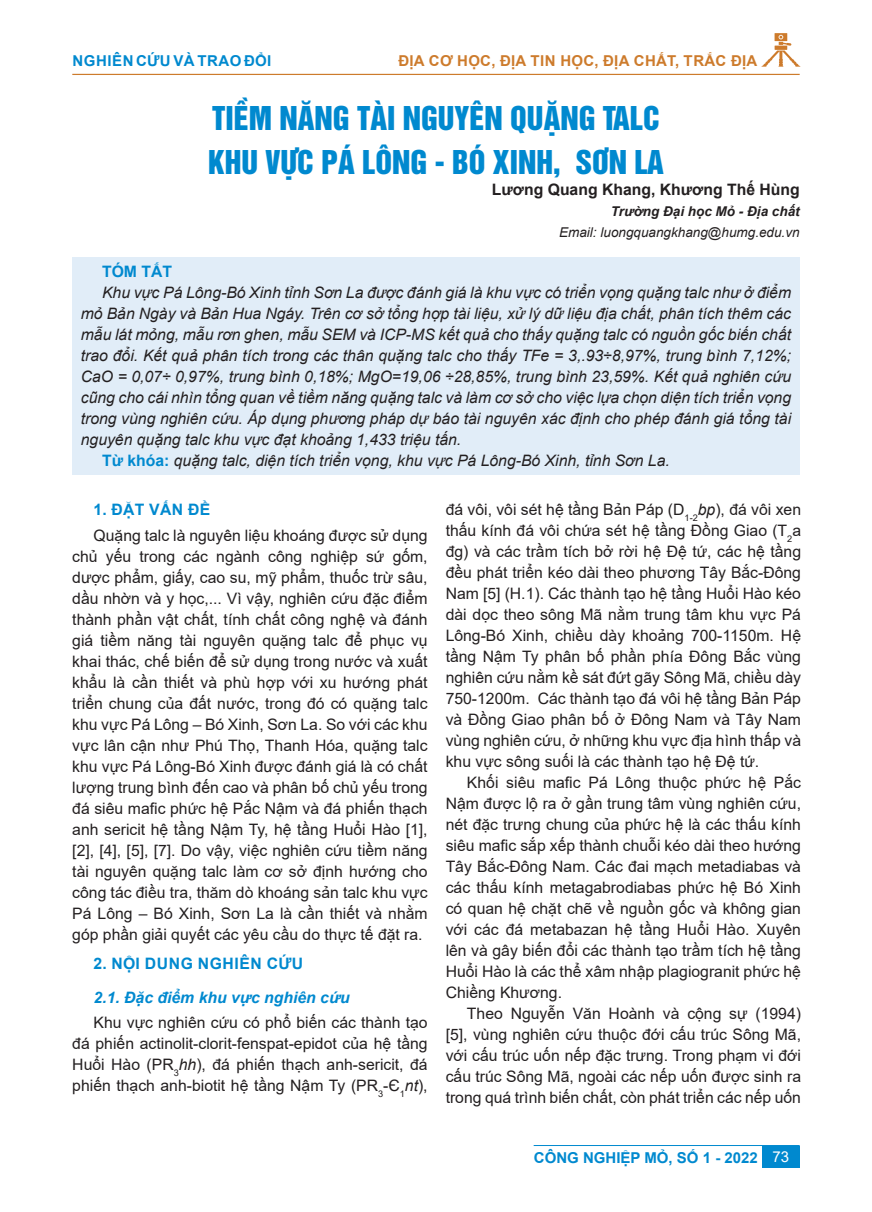
<style>
.page{position:relative;width:872px;height:1212px;background:#fff}
.page>*{position:absolute;margin:0;border:0;box-sizing:border-box;transform-origin:0 0}
.t1{font:30px/43.5px "UTM Helvet Ins";color:#0089cf}
.t2{font:15.75px/21px "Arial";color:#231f20;text-align:justify}
.t3{font:italic 15.75px "Arial";color:#231f20}
.t4{font:700 15.75px "Arial";letter-spacing:.02em;color:#0089cf}
.t5{font:700 15.75px "Arial";color:#231f20}
.t6{font:italic 700 15.75px "Arial";color:#0089cf}
.t7{font:700 15px "Arial";letter-spacing:.02em;color:#cd7b2c}
.t8{font:700 15px "Arial";letter-spacing:.01em;color:#0089cf}
.t9{font:700 15px "Arial";letter-spacing:.035em;color:#0089cf}
.t10{font:italic 13.5px "Arial";color:#231f20}
.t11{font:italic 700 13.5px "Arial";color:#231f20}
.s1{font-weight:700;font-style:normal;color:#0089cf}
.s2{font-style:italic}
.s3{font-weight:400;color:#fff}
</style>
<div class="page">
<svg style="left:761px;top:33px;width:39px;height:34px"></svg>
<hr style="left:72px;top:74px;width:727px;height:1px;background:#cd7b2c">
<div style="left:762px;top:1146px;width:37px;height:21px;background:#0089cf"></div>
<hr style="left:533px;top:1145px;width:266px;height:1px;background:#0089cf">
<div style="left:72px;top:257px;width:727px;height:218px;background:#e1edf8"></div>
<p class="t9" style="left:73px;top:50px;width:200px">NGHIÊN CỨU VÀ TRAO ĐỔI</p>
<p class="t7" style="left:398px;top:50px;width:360px">ĐỊA CƠ HỌC, ĐỊA TIN HỌC, ĐỊA CHẤT, TRẮC ĐỊA</p>
<h1 class="t1" style="left:208px;top:94px;width:457px">TIỀM NĂNG TÀI NGUYÊN QUẶNG TALC<br>KHU VỰC PÁ LÔNG - BÓ XINH, SƠN LA</h1>
<p class="t5" style="left:492px;top:178px;width:309px">Lương Quang Khang, Khương Thế Hùng</p>
<p class="t11" style="left:611px;top:202px;width:190px">Trường Đại học Mỏ - Địa chất</p>
<p class="t10" style="left:559px;top:223px;width:242px">Email: luongquangkhang@humg.edu.vn</p>
<p class="t4" style="left:102px;top:261px;width:71px">TÓM TẮT</p>
<p class="t3" style="left:102px;top:282px;width:690px">Khu vực Pá Lông-Bó Xinh tỉnh Sơn La được đánh giá là khu vực có triển vọng quặng talc như ở điểm</p>
<p class="t3" style="left:81px;top:303px;width:712px">mỏ Bản Ngày và Bản Hua Ngáy. Trên cơ sở tổng hợp tài liệu, xử lý dữ liệu địa chất, phân tích thêm các</p>
<p class="t3" style="left:81px;top:324px;width:712px">mẫu lát mỏng, mẫu rơn ghen, mẫu SEM và ICP-MS kết quả cho thấy quặng talc có nguồn gốc biến chất</p>
<p class="t3" style="left:81px;top:345px;width:712px">trao đổi. Kết quả phân tích trong các thân quặng talc cho thấy TFe = 3,.93÷8,97%, trung bình 7,12%;</p>
<p class="t3" style="left:81px;top:366px;width:712px">CaO = 0,07÷ 0,97%, trung bình 0,18%; MgO=19,06 ÷28,85%, trung bình 23,59%. Kết quả nghiên cứu</p>
<p class="t3" style="left:81px;top:387px;width:712px">cũng cho cái nhìn tổng quan về tiềm năng quặng talc và làm cơ sở cho việc lựa chọn diện tích triển vọng</p>
<p class="t3" style="left:81px;top:408px;width:712px">trong vùng nghiên cứu. Áp dụng phương pháp dự báo tài nguyên xác định cho phép đánh giá tổng tài</p>
<p class="t3" style="left:81px;top:429px;width:382px">nguyên quặng talc khu vực đạt khoảng 1,433 triệu tấn.</p>
<p class="t3" style="left:102px;top:450px;width:569px"><span class="s1">Từ khóa:</span> quặng talc, diện tích triển vọng, khu vực Pá Lông-Bó Xinh, tỉnh Sơn La.</p>
<p class="t4" style="left:94px;top:499px;width:118px">1. ĐẶT VẤN ĐỀ</p>
<p class="t2" style="left:72px;top:524px;width:357px;text-indent:21px">Quặng talc là nguyên liệu khoáng được sử dụng chủ yếu trong các ngành công nghiệp sứ gốm, dược phẩm, giấy, cao su, mỹ phẩm, thuốc trừ sâu, dầu nhờn và y học,... Vì vậy, nghiên cứu đặc điểm thành phần vật chất, tính chất công nghệ và đánh giá tiềm năng tài nguyên quặng talc để phục vụ khai thác, chế biến để sử dụng trong nước và xuất khẩu là cần thiết và phù hợp với xu hướng phát triển chung của đất nước, trong đó có quặng talc khu vực Pá Lông – Bó Xinh, Sơn La. So với các khu vực lân cận như Phú Thọ, Thanh Hóa, quặng talc khu vực Pá Lông-Bó Xinh được đánh giá là có chất lượng trung bình đến cao và phân bố chủ yếu trong đá siêu mafic phức hệ Pắc Nậm và đá phiến thạch anh sericit hệ tầng Nậm Ty, hệ tầng Huổi Hào [1], [2], [4], [5], [7]. Do vậy, việc nghiên cứu tiềm năng tài nguyên quặng talc làm cơ sở định hướng cho công tác điều tra, thăm dò khoáng sản talc khu vực Pá Lông – Bó Xinh, Sơn La là cần thiết và nhằm góp phần giải quyết các yêu cầu do thực tế đặt ra.</p>
<p class="t4" style="left:94px;top:952px;width:211px">2. NỘI DUNG NGHIÊN CỨU</p>
<p class="t6" style="left:94px;top:987px;width:258px">2.1. Đặc điểm khu vực nghiên cứu</p>
<p class="t2" style="left:72px;top:1012px;width:357px;text-indent:21px">Khu vực nghiên cứu có phổ biến các thành tạo đá phiến actinolit-clorit-fenspat-epidot của hệ tầng Huổi Hào (PR<sub>3</sub><span class="s2">hh</span>), đá phiến thạch anh-sericit, đá phiến thạch anh-biotit hệ tầng Nậm Ty (PR<sub>3</sub>-Є<sub>1</sub><span class="s2">nt</span>),</p>
<p class="t2" style="left:446px;top:499px;width:357px">đá vôi, vôi sét hệ tầng Bản Páp (D<sub>1-2</sub><span class="s2">bp</span>), đá vôi xen thấu kính đá vôi chứa sét hệ tầng Đồng Giao (T<sub>2</sub>a đg) và các trầm tích bở rời hệ Đệ tứ, các hệ tầng đều phát triển kéo dài theo phương Tây Bắc-Đông Nam [5] (H.1). Các thành tạo hệ tầng Huổi Hào kéo dài dọc theo sông Mã nằm trung tâm khu vực Pá Lông-Bó Xinh, chiều dày khoảng 700-1150m. Hệ tầng Nậm Ty phân bố phần phía Đông Bắc vùng nghiên cứu nằm kề sát đứt gãy Sông Mã, chiều dày 750-1200m. Các thành tạo đá vôi hệ tầng Bản Páp và Đồng Giao phân bố ở Đông Nam và Tây Nam vùng nghiên cứu, ở những khu vực địa hình thấp và khu vực sông suối là các thành tạo hệ Đệ tứ.</p>
<p class="t2" style="left:446px;top:772px;width:357px;text-indent:21px">Khối siêu mafic Pá Lông thuộc phức hệ Pắc Nậm được lộ ra ở gần trung tâm vùng nghiên cứu, nét đặc trưng chung của phức hệ là các thấu kính siêu mafic sắp xếp thành chuỗi kéo dài theo hướng Tây Bắc-Đông Nam. Các đai mạch metadiabas và các thấu kính metagabrodiabas phức hệ Bó Xinh có quan hệ chặt chẽ về nguồn gốc và không gian với các đá metabazan hệ tầng Huổi Hào. Xuyên lên và gây biến đổi các thành tạo trầm tích hệ tầng Huổi Hào là các thể xâm nhập plagiogranit phức hệ Chiềng Khương.</p>
<p class="t2" style="left:446px;top:1003px;width:357px;text-indent:21px">Theo Nguyễn Văn Hoành và cộng sự (1994) [5], vùng nghiên cứu thuộc đới cấu trúc Sông Mã, với cấu trúc uốn nếp đặc trưng. Trong phạm vi đới cấu trúc Sông Mã, ngoài các nếp uốn được sinh ra trong quá trình biến chất, còn phát triển các nếp uốn</p>
<p class="t8" style="left:534px;top:1147px;width:257px">CÔNG NGHIỆP MỎ, SỐ 1 - 2022 <span class="s3">73</span></p>
</div>
